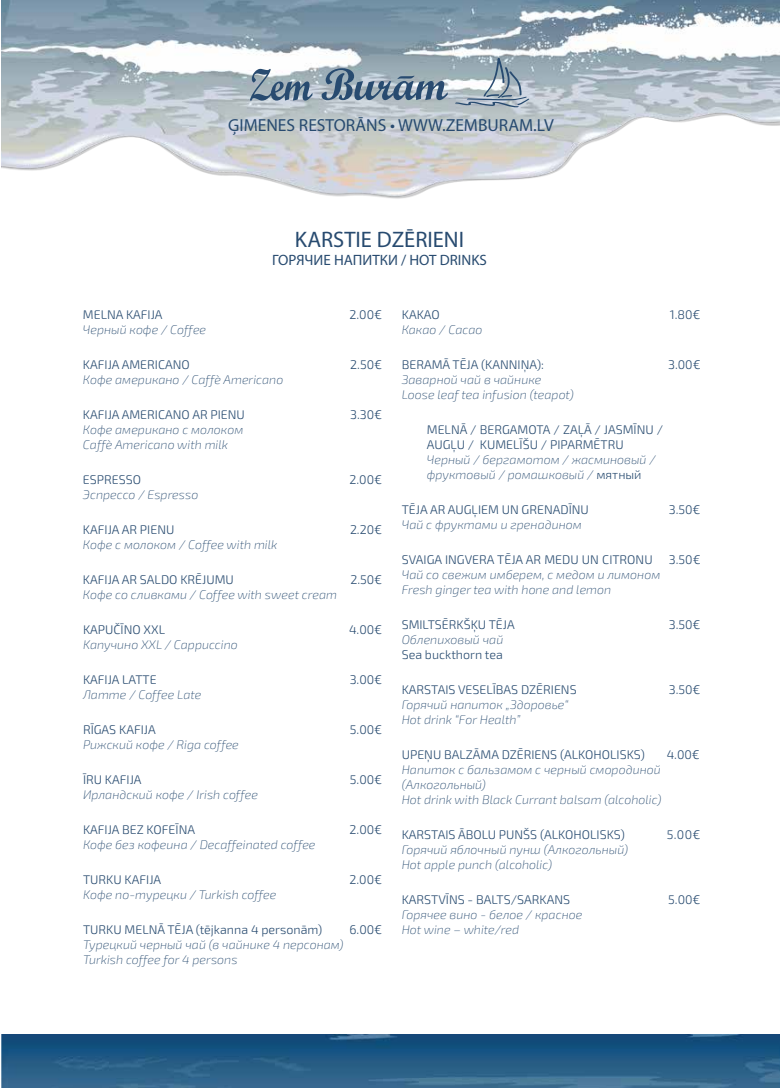
<style>
.page{position:relative;width:780px;height:1088px;background:#fff}
.page>*{position:absolute;margin:0;border:0;box-sizing:border-box;transform-origin:0 0}
.t1{font:22.5px "Myriad Pro";color:#284b70}
.t2{font:17.5px "Myriad Pro";color:#284b70}
.t3{font:15px "Myriad Pro";color:#284b70}
.t4{font:italic 200 12.5px/15px "Exo 2";color:#284b70}
.t5{font:300 12.5px/15px "Exo 2";color:#284b70}
.s1{font-weight:300;font-style:normal}
</style>
<div class="page">
<img style="left:1px;top:0;width:778px;height:199px">
<svg style="left:250px;top:69px;width:62px;height:32px"></svg>
<svg style="left:321px;top:55px;width:211px;height:56px"></svg>
<img style="left:1px;top:1035px;width:779px;height:53px">
<h2 class="t2" style="left:228px;top:115px;width:327px">ĢIMENES RESTORĀNS • WWW.ZEMBURAM.LV</h2>
<h1 class="t1" style="left:295px;top:225px;width:171px">KARSTIE DZĒRIENI</h1>
<p class="t3" style="left:272px;top:250px;width:216px">ГОРЯЧИЕ НАПИТКИ / HOT DRINKS</p>
<p class="t5" style="left:83px;top:307px;width:81px">MELNA KAFIJA</p>
<p class="t5" style="left:349px;top:307px;width:34px">2.00€</p>
<p class="t4" style="left:83px;top:322px;width:125px">Черный кофе / Coffee</p>
<p class="t5" style="left:83px;top:357px;width:108px">KAFIJA AMERICANO</p>
<p class="t5" style="left:350px;top:357px;width:33px">2.50€</p>
<p class="t4" style="left:83px;top:372px;width:202px">Кофе американо / Caffè Americano</p>
<p class="t5" style="left:83px;top:407px;width:163px">KAFIJA AMERICANO AR PIENU</p>
<p class="t5" style="left:350px;top:407px;width:34px">3.30€</p>
<p class="t4" style="left:83px;top:422px;width:162px">Кофе американо с молоком<br>Caffè Americano with milk</p>
<p class="t5" style="left:83px;top:472px;width:60px">ESPRESSO</p>
<p class="t5" style="left:349px;top:472px;width:34px">2.00€</p>
<p class="t4" style="left:83px;top:487px;width:117px">Эспрессо / Espresso</p>
<p class="t5" style="left:83px;top:522px;width:93px">KAFIJA AR PIENU</p>
<p class="t5" style="left:350px;top:522px;width:34px">2.20€</p>
<p class="t4" style="left:83px;top:537px;width:196px">Кофе с молоком / Coffee with milk</p>
<p class="t5" style="left:83px;top:572px;width:152px">KAFIJA AR SALDO KRĒJUMU</p>
<p class="t5" style="left:350px;top:572px;width:33px">2.50€</p>
<p class="t4" style="left:83px;top:587px;width:255px">Кофе со сливками / Coffee with sweet cream</p>
<p class="t5" style="left:83px;top:622px;width:83px">KAPUČĪNO XXL</p>
<p class="t5" style="left:349px;top:622px;width:35px">4.00€</p>
<p class="t4" style="left:83px;top:637px;width:156px">Kапучино XXL / Cappuccino</p>
<p class="t5" style="left:83px;top:672px;width:75px">KAFIJA LATTE</p>
<p class="t5" style="left:349px;top:672px;width:34px">3.00€</p>
<p class="t4" style="left:83px;top:687px;width:120px">Латте / Coffee Late</p>
<p class="t5" style="left:83px;top:722px;width:74px">RĪGAS KAFIJA</p>
<p class="t5" style="left:350px;top:722px;width:34px">5.00€</p>
<p class="t4" style="left:83px;top:737px;width:157px">Рижский кофе / Riga coffee</p>
<p class="t5" style="left:83px;top:772px;width:60px">ĪRU KAFIJA</p>
<p class="t5" style="left:350px;top:772px;width:34px">5.00€</p>
<p class="t4" style="left:83px;top:787px;width:176px">Ирландский кофе / Irish coffee</p>
<p class="t5" style="left:83px;top:822px;width:114px">KAFIJA BEZ KOFEĪNA</p>
<p class="t5" style="left:349px;top:822px;width:34px">2.00€</p>
<p class="t4" style="left:83px;top:837px;width:234px">Кофе без кофеина / Decaffeinated coffee</p>
<p class="t5" style="left:83px;top:872px;width:80px">TURKU KAFIJA</p>
<p class="t5" style="left:349px;top:872px;width:34px">2.00€</p>
<p class="t4" style="left:83px;top:887px;width:195px">Kофе по-турецки / Turkish coffee</p>
<p class="t5" style="left:83px;top:922px;width:241px">TURKU MELNĀ TĒJA (tējkanna 4 personām)</p>
<p class="t5" style="left:349px;top:922px;width:34px">6.00€</p>
<p class="t4" style="left:83px;top:937px;width:262px">Турецкий черный чай (в чайнике 4 персонам)<br>Turkish coffee for 4 persons</p>
<p class="t5" style="left:402px;top:307px;width:40px">KAKAO</p>
<p class="t5" style="left:670px;top:307px;width:32px">1.80€</p>
<p class="t4" style="left:402px;top:322px;width:82px">Какао / Cacao</p>
<p class="t5" style="left:402px;top:357px;width:144px">BERAMĀ TĒJA (KANNIŅA):</p>
<p class="t5" style="left:668px;top:357px;width:34px">3.00€</p>
<p class="t4" style="left:402px;top:372px;width:174px">Заварной чай в чайнике<br>Loose leaf tea infusion (teapot)</p>
<p class="t5" style="left:427px;top:422px;width:238px">MELNĀ / BERGAMOTA / ZAĻĀ / JASMĪNU /<br>AUGĻU / KUMELĪŠU / PIPARMĒTRU</p>
<p class="t4" style="left:427px;top:452px;width:230px">Черный / бергамотом / жасминовый / фруктовый / ромашковый / <span class="s1">мятный</span></p>
<p class="t5" style="left:402px;top:502px;width:188px">TĒJA AR AUGĻIEM UN GRENADĪNU</p>
<p class="t5" style="left:668px;top:502px;width:33px">3.50€</p>
<p class="t4" style="left:402px;top:517px;width:181px">Чай с фруктами и гренадином</p>
<p class="t5" style="left:402px;top:552px;width:252px">SVAIGA INGVERA TĒJA AR MEDU UN CITRONU</p>
<p class="t5" style="left:668px;top:552px;width:33px">3.50€</p>
<p class="t4" style="left:401px;top:567px;width:260px">Чай со свежим имберем, с медом и лимоном<br>Fresh ginger tea with hone and lemon</p>
<p class="t5" style="left:401px;top:617px;width:114px">SMILTSĒRKŠĶU TĒJA</p>
<p class="t5" style="left:668px;top:617px;width:33px">3.50€</p>
<p class="t4" style="left:401px;top:632px;width:103px">Облепиховый чай</p>
<p class="t5" style="left:401px;top:647px;width:103px">Sea buckthorn tea</p>
<p class="t5" style="left:401px;top:682px;width:176px">KARSTAIS VESELĪBAS DZĒRIENS</p>
<p class="t5" style="left:668px;top:682px;width:33px">3.50€</p>
<p class="t4" style="left:401px;top:697px;width:168px">Горячий напиток „Здоровье“<br>Hot drink “For Health”</p>
<p class="t5" style="left:401px;top:747px;width:245px">UPEŅU BALZĀMA DZĒRIENS (ALKOHOLISKS)</p>
<p class="t5" style="left:666px;top:747px;width:35px">4.00€</p>
<p class="t4" style="left:401px;top:762px;width:261px">Напиток с бальзамом c черный смородиной (Алкогольный)<br>Hot drink with Black Currant balsam (alcoholic)</p>
<p class="t5" style="left:401px;top:827px;width:225px">KARSTAIS ĀBOLU PUNŠS (ALKOHOLISKS)</p>
<p class="t5" style="left:666px;top:827px;width:35px">5.00€</p>
<p class="t4" style="left:401px;top:842px;width:228px">Горячий яблочный пунш (Алкогольный)<br>Hot apple punch (alcoholic)</p>
<p class="t5" style="left:401px;top:892px;width:170px">KARSTVĪNS - BALTS/SARKANS</p>
<p class="t5" style="left:668px;top:892px;width:34px">5.00€</p>
<p class="t4" style="left:401px;top:907px;width:182px">Горячее вино - белое / красное<br>Hot wine – white/red</p>
</div>
